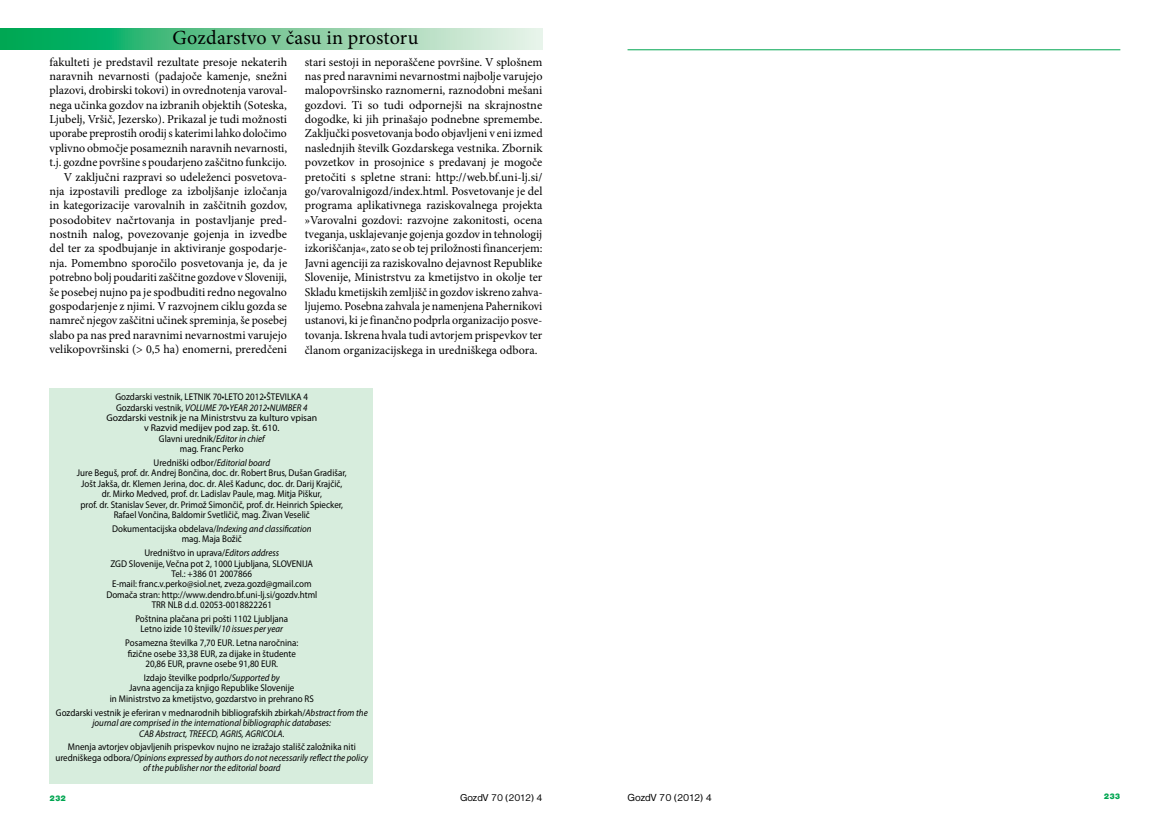
<style>
.page{position:relative;width:1170px;height:833px;background:#fff}
.page>*{position:absolute;margin:0;border:0;box-sizing:border-box;transform-origin:0 0}
.t1{font:20px "Minion Pro";letter-spacing:.005em;color:#000}
.t2{font:12.12px/14.4px "Minion Pro";color:#000;text-align:right}
.t3{font:10.62px "Nimbus San DEE";color:#000}
.t4{font:10.38px "Nimbus San DEE";color:#000}
.t5{font:9.75px/10.4px "Myriad Pro";color:#000;text-align:center;scale:.92 1}
.t6{font:italic 9.75px/10.4px "Myriad Pro";color:#000;text-align:center;scale:.92 1}
.t7{font:8.12px "Nimbus San DEE Blac";color:#00a651}
.s1{font-style:italic}
.s2{font-style:normal}
</style>
<div class="page">
<hr style="left:627px;top:50px;width:493px;height:1px;background:#00a651">
<svg style="left:0;top:28px;width:542px;height:21px;background:#70c999"></svg>
<div style="left:50px;top:388px;width:323px;height:395px;background:#d7eddd"></div>
<h1 class="t1" style="left:173px;top:24px;width:247px">Gozdarstvo v času in prostoru</h1>
<p class="t2" style="left:50px;top:55px;width:239px">fakulteti je predstavil rezultate presoje nekaterih naravnih nevarnosti (padajoče kamenje, snežni plazovi, drobirski tokovi) in ovrednotenja varoval&shy;nega učinka gozdov na izbranih objektih (Soteska, Ljubelj, Vršič, Jezersko). Prikazal je tudi možnosti uporabe preprostih orodij s katerimi lahko določimo vplivno območje posameznih naravnih nevarnosti, t.j. gozdne površine s poudarjeno zaščitno funkcijo.<br>V zaključni razpravi so udeleženci posvetova&shy;nja izpostavili predloge za izboljšanje izločanja in kategorizacije varovalnih in zaščitnih gozdov, posodobitev načrtovanja in postavljanje pred&shy;nostnih nalog, povezovanje gojenja in izvedbe del ter za spodbujanje in aktiviranje gospodarje&shy;nja. Pomembno sporočilo posvetovanja je, da je potrebno bolj poudariti zaščitne gozdove v Sloveniji, še posebej nujno pa je spodbuditi redno negovalno gospodarjenje z njimi. V razvojnem ciklu gozda se namreč njegov zaščitni učinek spreminja, še posebej slabo pa nas pred naravnimi nevarnostmi varujejo velikopovršinski (&gt; 0,5 ha) enomerni, preredčeni</p>
<p class="t2" style="left:305px;top:55px;width:239px;text-align:justify">stari sestoji in neporaščene površine. V splošnem nas pred naravnimi nevarnostmi najbolje varujejo malopovršinsko raznomerni, raznodobni mešani gozdovi. Ti so tudi odpornejši na skrajnostne dogodke, ki jih prinašajo podnebne spremembe.<br>Zaključki posvetovanja bodo objavljeni v eni izmed naslednjih številk Gozdarskega vestnika. Zbornik povzetkov in prosojnice s predavanj je mogoče pretočiti s spletne strani: http://web.bf.uni-lj.si/ go/varovalnigozd/index.html. Posvetovanje je del programa aplikativnega raziskovalnega projekta »Varovalni gozdovi: razvojne zakonitosti, ocena tveganja, usklajevanje gojenja gozdov in tehnologij izkoriščanja«, zato se ob tej priložnosti financerjem:<br>Javni agenciji za raziskovalno dejavnost Republike Slovenije, Ministrstvu za kmetijstvo in okolje ter Skladu kmetijskih zemljišč in gozdov iskreno zahva&shy;ljujemo. Posebna zahvala je namenjena Pahernikovi ustanovi, ki je finančno podprla organizacijo posve&shy;tovanja. Iskrena hvala tudi avtorjem prispevkov ter članom organizacijskega in uredniškega odbora.</p>
<p class="t5" style="left:106px;top:392px;width:231px">Gozdarski vestnik, LETNIK 70•LETO 2012•ŠTEVILKA 4<br>Gozdarski vestnik, <span class="s1">VOLUME 70•YEAR 2012•NUMBER 4<br></span>Gozdarski vestnik je na Ministrstvu za kulturo vpisan v Razvid medijev pod zap. št. 610.<br>Glavni urednik/<span class="s1">Editor in chief<br></span>mag. Franc Perko</p>
<p class="t5" style="left:77px;top:457px;width:294px">Uredniški odbor/<span class="s1">Editorial board<br></span>Jure Beguš, prof. dr. Andrej Bončina, doc. dr. Robert Brus, Dušan Gradišar, Jošt Jakša, dr. Klemen Jerina, doc. dr. Aleš Kadunc, doc. dr. Darij Krajčič, dr. Mirko Medved, prof. dr. Ladislav Paule, mag. Mitja Piškur,<br>prof. dr. Stanislav Sever, dr. Primož Simončič, prof. dr. Heinrich Spiecker, Rafael Vončina, Baldomir Svetličič, mag. Živan Veselič</p>
<p class="t5" style="left:112px;top:523px;width:218px">Dokumentacijska obdelava/<span class="s1">lndexing and classification </span>mag. Maja Božič</p>
<p class="t5" style="left:106px;top:547px;width:231px">Uredništvo in uprava/<span class="s1">Editors address<br></span>ZGD Slovenije, Večna pot 2, 1000 Ljubljana, SLOVENIJA Tel.: +386 01 2007866<br>E-mail: franc.v.perko@siol.net, zveza.gozd@gmail.com Domača stran: http://www.dendro.bf.uni-lj.si/gozdv.html TRR NLB d.d. 02053-0018822261</p>
<p class="t5" style="left:135px;top:613px;width:167px">Poštnina plačana pri pošti 1102 Ljubljana<br>Letno izide 10 številk/<span class="s1">10 issues per year</span></p>
<p class="t5" style="left:125px;top:638px;width:189px">Posamezna številka 7,70 EUR. Letna naročnina: fizične osebe 33,38 EUR, za dijake in študente<br>20,86 EUR, pravne osebe 91,80 EUR.</p>
<p class="t5" style="left:110px;top:672px;width:223px">Izdajo številke podprlo/<span class="s1">Supported by<br></span>Javna agencija za knjigo Republike Slovenije<br>in Ministrstvo za kmetijstvo, gozdarstvo in prehrano RS</p>
<p class="t6" style="left:56px;top:707px;width:340px"><span class="s2">Gozdarski vestnik je eferiran v mednarodnih bibliografskih zbirkah/</span>Abstract from the journal are comprised in the international bibliographic databases:<br>CAB Abstract, TREECD, AGRIS, AGRICOLA.</p>
<p class="t6" style="left:55px;top:742px;width:341px"><span class="s2">Mnenja avtorjev objavljenih prispevkov nujno ne izražajo stališč založnika niti uredniškega odbora/</span>Opinions expressed by authors do not necessarily reflect the policy of the publisher nor the editorial board</p>
<p class="t7" style="left:50px;top:793px;width:18px">232</p>
<p class="t4" style="left:460px;top:791px;width:84px">GozdV 70 (2012) 4</p>
<p class="t3" style="left:627px;top:791px;width:86px">GozdV 70 (2012) 4</p>
<p class="t7" style="left:1103px;top:791px;width:18px">233</p>
</div>
